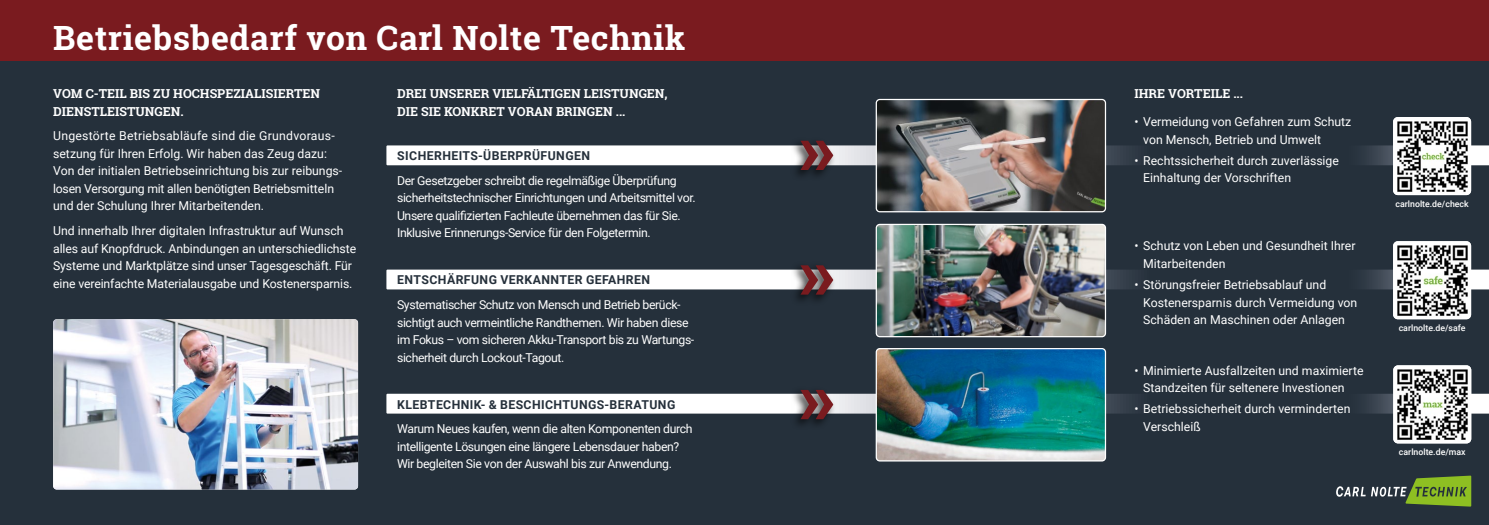
<style>
.page{position:relative;width:1489px;height:525px;background:#fff}
.page>*{position:absolute;margin:0;border:0;box-sizing:border-box;transform-origin:0 0}
.t1{font:700 33.75px "Roboto Slab";letter-spacing:.02em;color:#fff}
.t2{font:700 12.5px/17.5px "Roboto Slab";color:#fff}
.t3{font:12.25px/17.5px "Roboto";letter-spacing:-.01em;color:#fff}
.t4{font:12.25px/17.5px "Roboto";letter-spacing:-.03em;color:#fff}
.t5{font:700 12.25px "Roboto";letter-spacing:.035em;color:#25303b}
.t6{font:500 8.75px "Roboto";color:#fff}
</style>
<div class="page">
<div style="left:0;top:0;width:1488px;height:524px;background:#25303b"></div>
<svg style="left:1365px;top:393px;width:123px;height:20px"></svg>
<div style="left:790px;top:386px;width:46px;height:44px;background:#000;opacity:.75"></div>
<svg style="left:386px;top:389px;width:746px;height:30px"></svg>
<svg style="left:1365px;top:269px;width:123px;height:20px"></svg>
<div style="left:790px;top:261px;width:46px;height:44px;background:#000;opacity:.75"></div>
<svg style="left:386px;top:265px;width:746px;height:29px"></svg>
<svg style="left:1365px;top:145px;width:123px;height:20px"></svg>
<div style="left:790px;top:137px;width:46px;height:44px;background:#000;opacity:.75"></div>
<svg style="left:386px;top:141px;width:746px;height:29px"></svg>
<div style="left:0;top:0;width:1488px;height:60px;background:#7a1b1f"></div>
<img style="left:53px;top:319px;width:305px;height:170px">
<svg style="left:1336px;top:475px;width:134px;height:31px"></svg>
<img style="left:1392px;top:241px;width:78px;height:78px">
<img style="left:877px;top:348px;width:228px;height:111px">
<div style="left:875px;top:348px;width:231px;height:113px;border:1px solid #fff;border-radius:4px"></div>
<img style="left:877px;top:224px;width:228px;height:111px">
<div style="left:875px;top:224px;width:231px;height:113px;border:1px solid #fff;border-radius:4px"></div>
<img style="left:877px;top:99px;width:228px;height:113px">
<div style="left:875px;top:99px;width:231px;height:113px;border:1px solid #fff;border-radius:4px"></div>
<img style="left:1392px;top:117px;width:78px;height:78px">
<img style="left:1393px;top:365px;width:77px;height:78px">
<h1 class="t1" style="left:53px;top:14px;width:634px">Betriebsbedarf von Carl Nolte Technik</h1>
<p class="t2" style="left:397px;top:85px;width:272px">DREI UNSERER VIELFÄLTIGEN LEISTUNGEN,<br>DIE SIE KONKRET VORAN BRINGEN ...</p>
<p class="t2" style="left:1134px;top:85px;width:110px">IHRE VORTEILE ...</p>
<p class="t5" style="left:397px;top:147px;width:194px">SICHERHEITS-ÜBERPRÜFUNGEN</p>
<p class="t4" style="left:397px;top:171px;width:300px">Der Gesetzgeber schreibt die regelmäßige Überprüfung sicherheitstechnischer Einrichtungen und Arbeitsmittel vor.<br>Unsere qualifizierten Fachleute übernehmen das für Sie.<br>Inklusive Erinnerungs-Service für den Folgetermin.</p>
<p class="t5" style="left:397px;top:271px;width:254px">ENTSCHÄRFUNG VERKANNTER GEFAHREN</p>
<p class="t4" style="left:397px;top:295px;width:299px">Systematischer Schutz von Mensch und Betrieb berück&shy;sichtigt auch vermeintliche Randthemen. Wir haben diese im Fokus – vom sicheren Akku-Transport bis zu Wartungs&shy;sicherheit durch Lockout-Tagout.</p>
<p class="t5" style="left:397px;top:395px;width:279px">KLEBTECHNIK- &amp; BESCHICHTUNGS-BERATUNG</p>
<p class="t4" style="left:397px;top:419px;width:297px">Warum Neues kaufen, wenn die alten Komponenten durch intelligente Lösungen eine längere Lebensdauer haben?<br>Wir begleiten Sie von der Auswahl bis zur Anwendung.</p>
<p class="t2" style="left:53px;top:85px;width:268px">VOM C-TEIL BIS ZU HOCHSPEZIALISIERTEN<br>DIENSTLEISTUNGEN.</p>
<p class="t3" style="left:53px;top:127px;width:290px">Ungestörte Betriebsabläufe sind die Grundvoraus&shy;setzung für Ihren Erfolg. Wir haben das Zeug dazu:<br>Von der initialen Betriebseinrichtung bis zur reibungs&shy;losen Versorgung mit allen benötigten Betriebsmitteln und der Schulung Ihrer Mitarbeitenden.</p>
<p class="t3" style="left:53px;top:221px;width:304px">Und innerhalb Ihrer digitalen Infrastruktur auf Wunsch alles auf Knopfdruck. Anbindungen an unterschiedlichste Systeme und Marktplätze sind unser Tagesgeschäft. Für eine vereinfachte Materialausgabe und Kostenersparnis.</p>
<p class="t3" style="left:1143px;top:113px;width:209px;text-indent:-9px">• Vermeidung von Gefahren zum Schutz von Mensch, Betrieb und Umwelt</p>
<p class="t3" style="left:1143px;top:151px;width:197px;text-indent:-9px">• Rechtssicherheit durch zuverlässige<br>Einhaltung der Vorschriften</p>
<p class="t3" style="left:1143px;top:237px;width:214px;text-indent:-9px">• Schutz von Leben und Gesundheit Ihrer<br>Mitarbeitenden</p>
<p class="t3" style="left:1143px;top:275px;width:215px;text-indent:-9px">• Störungsfreier Betriebsablauf und<br>Kostenersparnis durch Vermeidung von<br>Schäden an Maschinen oder Anlagen</p>
<p class="t3" style="left:1143px;top:361px;width:222px;text-indent:-9px">• Minimierte Ausfallzeiten und maximierte<br>Standzeiten für seltenere Investionen</p>
<p class="t3" style="left:1143px;top:399px;width:209px;text-indent:-9px">• Betriebssicherheit durch verminderten<br>Verschleiß</p>
<p class="t6" style="left:1395px;top:198px;width:75px">carlnolte.de/check</p>
<p class="t6" style="left:1398px;top:322px;width:68px">carlnolte.de/safe</p>
<p class="t6" style="left:1398px;top:446px;width:68px">carlnolte.de/max</p>
</div>
